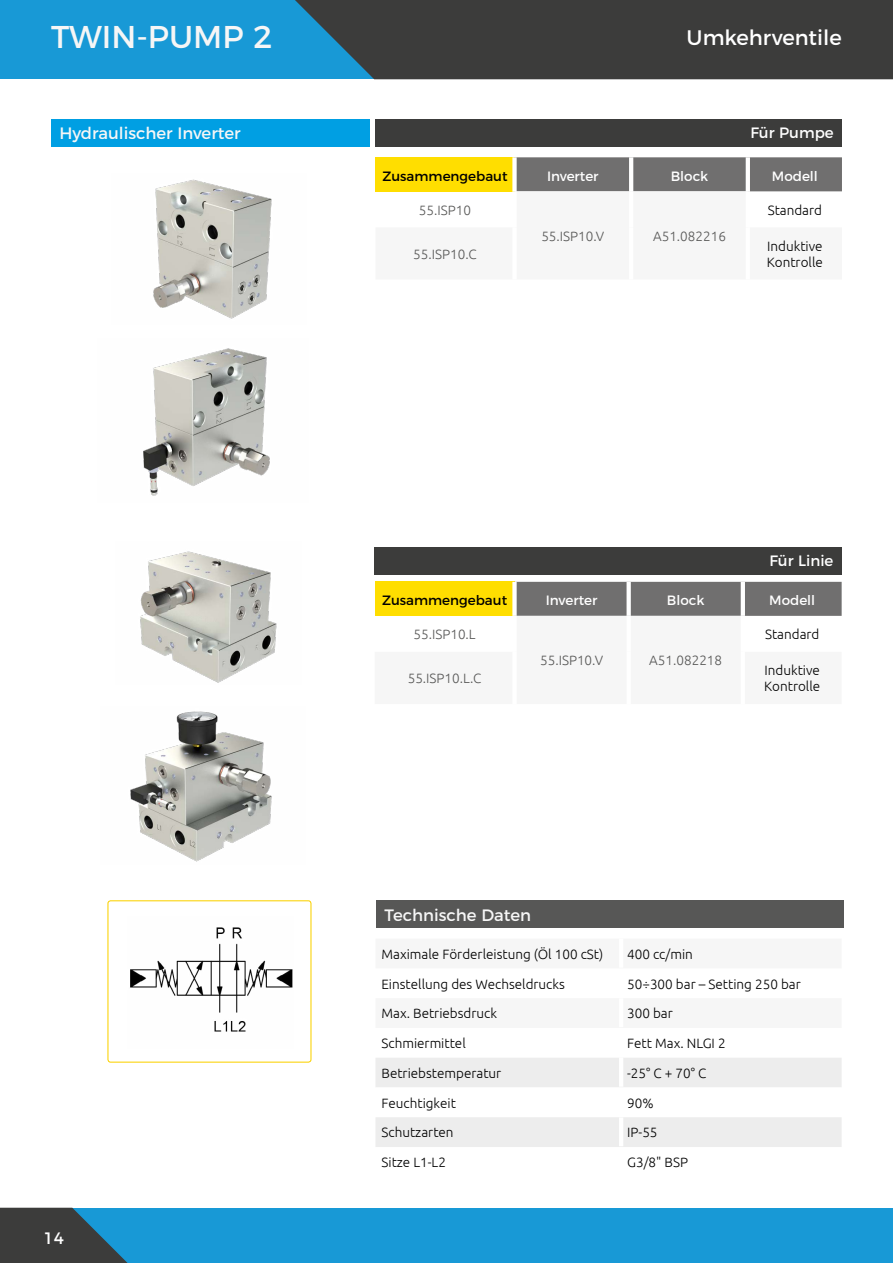
<style>
.page{position:relative;width:893px;height:1263px;background:#fff}
.page>*{position:absolute;margin:0;border:0;box-sizing:border-box;transform-origin:0 0}
.t1{font:31.5px "Montserrat";color:#f6f6f6}
.t2{font:21px "Montserrat";color:#fff}
.t3{font:16.5px "Montserrat";color:#f6f6f6}
.t4{font:16.5px "Montserrat";color:#fff}
.t5{font:15px "Montserrat";color:#fff}
.t6{font:300 13.5px/16.2px "Ubuntu";color:#000}
.t7{font:300 13.5px "Ubuntu";color:#575756}
.t8{font:13.5px "Montserrat";color:#fff}
.t9{font:13.5px "Montserrat";color:#000}
</style>
<div class="page">
<div style="left:0;top:0;width:893px;height:79px;background:#1899d6"></div>
<div style="left:295px;top:0;width:598px;height:79px;background:#3c3c3b"></div>
<div style="left:0;top:1208px;width:893px;height:55px;background:#1899d6"></div>
<svg style="left:0;top:1208px;width:128px;height:55px"></svg>
<div style="left:51px;top:119px;width:318px;height:28px;background:#009fe3"></div>
<div style="left:376px;top:900px;width:467px;height:28px;background:#575756"></div>
<div style="left:375px;top:120px;width:467px;height:27px;background:#3c3c3b"></div>
<div style="left:375px;top:547px;width:467px;height:27px;background:#3c3c3b"></div>
<svg style="left:376px;top:1058px;width:466px;height:89px"></svg>
<hr style="left:619px;top:1058px;width:4px;height:29px;background:#fff">
<hr style="left:619px;top:1088px;width:4px;height:29px;background:#fff">
<hr style="left:619px;top:1117px;width:4px;height:29px;background:#fff">
<svg style="left:375px;top:157px;width:467px;height:35px;background:#9e9350"></svg>
<div style="left:512px;top:157px;width:5px;height:34px;background:#fff"></div>
<hr style="left:629px;top:157px;width:4px;height:34px;background:#fff">
<hr style="left:746px;top:157px;width:4px;height:34px;background:#fff">
<div style="left:512px;top:191px;width:5px;height:36px;background:#fff"></div>
<hr style="left:629px;top:191px;width:4px;height:36px;background:#fff">
<hr style="left:746px;top:191px;width:4px;height:36px;background:#fff">
<svg style="left:375px;top:582px;width:467px;height:34px;background:#9c914e"></svg>
<div style="left:512px;top:582px;width:5px;height:34px;background:#fff"></div>
<svg style="left:627px;top:582px;width:4px;height:34px"></svg>
<hr style="left:741px;top:582px;width:4px;height:34px;background:#fff">
<img style="left:130px;top:927px;width:163px;height:105px">
<div style="left:107px;top:900px;width:204px;height:163px;border:1px solid #fbd203;border-radius:3px"></div>
<img style="left:143px;top:348px;width:127px;height:148px">
<img style="left:153px;top:179px;width:119px;height:140px">
<img style="left:140px;top:551px;width:137px;height:132px">
<img style="left:130px;top:711px;width:142px;height:151px">
<h1 class="t1" style="left:51px;top:12px;width:223px">TWIN-PUMP 2</h1>
<h2 class="t2" style="left:687px;top:21px;width:157px">Umkehrventile</h2>
<p class="t3" style="left:60px;top:120px;width:183px">Hydraulischer Inverter</p>
<p class="t4" style="left:44px;top:1225px;width:22px">14</p>
<p class="t5" style="left:750px;top:121px;width:85px">Für Pumpe</p>
<p class="t9" style="left:382px;top:165px;width:127px">Zusammengebaut</p>
<p class="t8" style="left:547px;top:165px;width:53px">Inverter</p>
<p class="t8" style="left:671px;top:165px;width:39px">Block</p>
<p class="t8" style="left:772px;top:165px;width:48px">Modell</p>
<p class="t7" style="left:419px;top:202px;width:54px">55.ISP10</p>
<p class="t7" style="left:541px;top:228px;width:64px">55.ISP10.V</p>
<p class="t7" style="left:653px;top:228px;width:74px">A51.082216</p>
<p class="t6" style="left:768px;top:201px;width:56px">Standard</p>
<p class="t7" style="left:413px;top:246px;width:65px">55.ISP10.C</p>
<p class="t6" style="left:767px;top:237px;width:57px">Induktive<br>Kontrolle</p>
<p class="t5" style="left:769px;top:549px;width:66px">Für Linie</p>
<p class="t9" style="left:382px;top:590px;width:127px">Zusammengebaut</p>
<p class="t8" style="left:546px;top:590px;width:53px">Inverter</p>
<p class="t8" style="left:667px;top:590px;width:39px">Block</p>
<p class="t8" style="left:769px;top:590px;width:48px">Modell</p>
<p class="t7" style="left:413px;top:626px;width:64px">55.ISP10.L</p>
<p class="t7" style="left:540px;top:652px;width:64px">55.ISP10.V</p>
<p class="t7" style="left:649px;top:652px;width:74px">A51.082218</p>
<p class="t6" style="left:765px;top:626px;width:56px">Standard</p>
<p class="t7" style="left:408px;top:670px;width:75px">55.ISP10.L.C</p>
<p class="t6" style="left:764px;top:662px;width:57px">Induktive<br>Kontrolle</p>
<p class="t3" style="left:385px;top:901px;width:148px">Technische Daten</p>
<p class="t6" style="left:381px;top:945px;width:223px">Maximale Förderleistung (Öl 100 cSt)</p>
<p class="t6" style="left:627px;top:945px;width:67px">400 cc/min</p>
<p class="t6" style="left:381px;top:975px;width:185px">Einstellung des Wechseldrucks</p>
<p class="t6" style="left:627px;top:975px;width:175px">50÷300 bar – Setting 250 bar</p>
<p class="t6" style="left:381px;top:1005px;width:117px">Max. Betriebsdruck</p>
<p class="t6" style="left:627px;top:1005px;width:47px">300 bar</p>
<p class="t6" style="left:381px;top:1035px;width:86px">Schmiermittel</p>
<p class="t6" style="left:627px;top:1035px;width:100px">Fett Max. NLGI 2</p>
<p class="t6" style="left:381px;top:1064px;width:121px">Betriebstemperatur</p>
<p class="t6" style="left:627px;top:1064px;width:81px">-25° C + 70° C</p>
<p class="t6" style="left:381px;top:1094px;width:76px">Feuchtigkeit</p>
<p class="t6" style="left:627px;top:1094px;width:28px">90%</p>
<p class="t6" style="left:381px;top:1124px;width:74px">Schutzarten</p>
<p class="t6" style="left:627px;top:1124px;width:32px">IP-55</p>
<p class="t6" style="left:381px;top:1154px;width:66px">Sitze L1-L2</p>
<p class="t6" style="left:627px;top:1154px;width:62px">G3/8" BSP</p>
</div>
